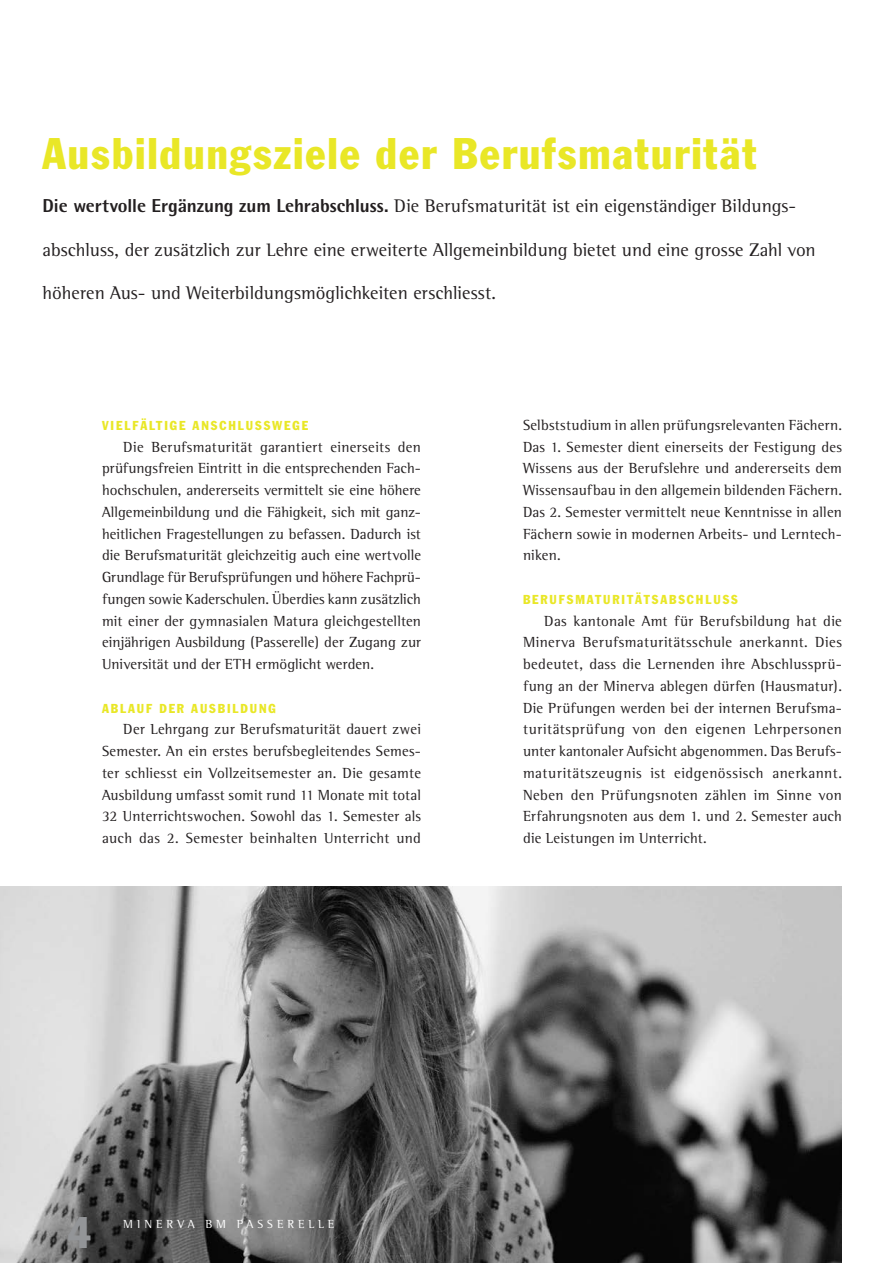
<style>
.page{position:relative;width:893px;height:1263px;background:#fff}
.page>*{position:absolute;margin:0;border:0;box-sizing:border-box;transform-origin:0 0}
.t1{font:condensed 43.5px "Franklin Gothic";letter-spacing:.045em;color:#e9e727}
.t2{font:condensed 43.5px "Franklin Gothic";color:#939598}
.t3{font:18.75px "Rotis Semi Serif";letter-spacing:.005em;color:#231f20}
.t4{font:15px/21.8px "Rotis Semi Serif";letter-spacing:.015em;color:#231f20;text-align:justify}
.t5{font:condensed 12.75px "Franklin Gothic";letter-spacing:.15em;color:#e9e727}
.t6{font:12px "Rotis Semi Serif";letter-spacing:.33em;color:#fff}
.s1{font-family:"Rotis Semi Sans";font-weight:800}
</style>
<div class="page">
<img style="left:0;top:887px;width:842px;height:376px">
<h1 class="t1" style="left:43px;top:127px;width:715px">Ausbildungsziele der Berufsmaturität</h1>
<p class="t3" style="left:43px;top:195px;width:753px"><span class="s1">Die wertvolle Ergänzung zum Lehrabschluss.</span> Die Berufsmaturität ist ein eigenständiger Bildungs-</p>
<p class="t3" style="left:43px;top:239px;width:775px">abschluss, der zusätzlich zur Lehre eine erweiterte Allgemeinbildung bietet und eine grosse Zahl von</p>
<p class="t3" style="left:43px;top:282px;width:455px">höheren Aus- und Weiterbildungsmöglichkeiten erschliesst.</p>
<p class="t5" style="left:102px;top:417px;width:208px">VIELFÄLTIGE ANSCHLUSSWEGE</p>
<p class="t4" style="left:102px;top:436px;width:320px;text-indent:21px">Die Berufsmaturität garantiert einerseits den prüfungsfreien Eintritt in die entsprechenden Fach&shy;hochschulen, andererseits vermittelt sie eine höhere Allgemeinbildung und die Fähigkeit, sich mit ganz&shy;heitlichen Fragestellungen zu befassen. Dadurch ist die Berufsmaturität gleichzeitig auch eine wertvolle Grundlage für Berufsprüfungen und höhere Fachprü&shy;fungen sowie Kaderschulen. Überdies kann zusätzlich mit einer der gymnasialen Matura gleichgestellten einjährigen Ausbildung (Passerelle) der Zugang zur Universität und der ETH ermöglicht werden.</p>
<p class="t5" style="left:102px;top:700px;width:175px">ABLAUF DER AUSBILDUNG</p>
<p class="t4" style="left:102px;top:718px;width:320px;text-indent:21px">Der Lehrgang zur Berufsmaturität dauert zwei Semester. An ein erstes berufsbegleitendes Semes&shy;ter schliesst ein Vollzeitsemester an. Die gesamte Ausbildung umfasst somit rund 11 Monate mit total 32 Unterrichtswochen. Sowohl das 1. Semester als auch das 2. Semester beinhalten Unterricht und</p>
<p class="t4" style="left:523px;top:414px;width:320px">Selbststudium in allen prüfungsrelevanten Fächern.<br>Das 1. Semester dient einerseits der Festigung des Wissens aus der Berufslehre und andererseits dem Wissensaufbau in den allgemein bildenden Fächern.<br>Das 2. Semester vermittelt neue Kenntnisse in allen Fächern sowie in modernen Arbeits- und Lerntech&shy;niken.</p>
<p class="t5" style="left:523px;top:591px;width:216px">BERUFSMATURITÄTSABSCHLUSS</p>
<p class="t4" style="left:523px;top:610px;width:320px;text-indent:21px">Das kantonale Amt für Berufsbildung hat die Minerva Berufsmaturitätsschule anerkannt. Dies bedeutet, dass die Lernenden ihre Abschlussprü&shy;fung an der Minerva ablegen dürfen (Hausmatur).<br>Die Prüfungen werden bei der internen Berufsma&shy;turitätsprüfung von den eigenen Lehrpersonen unter kantonaler Aufsicht abgenommen. Das Berufs&shy;maturitätszeugnis ist eidgenössisch anerkannt.<br>Neben den Prüfungsnoten zählen im Sinne von Erfahrungsnoten aus dem 1. und 2. Semester auch die Leistungen im Unterricht.</p>
<h1 class="t2" style="left:68px;top:1206px;width:25px">4</h1>
<p class="t6" style="left:123px;top:1217px;width:212px">MINERVA BM PASSERELLE</p>
</div>
